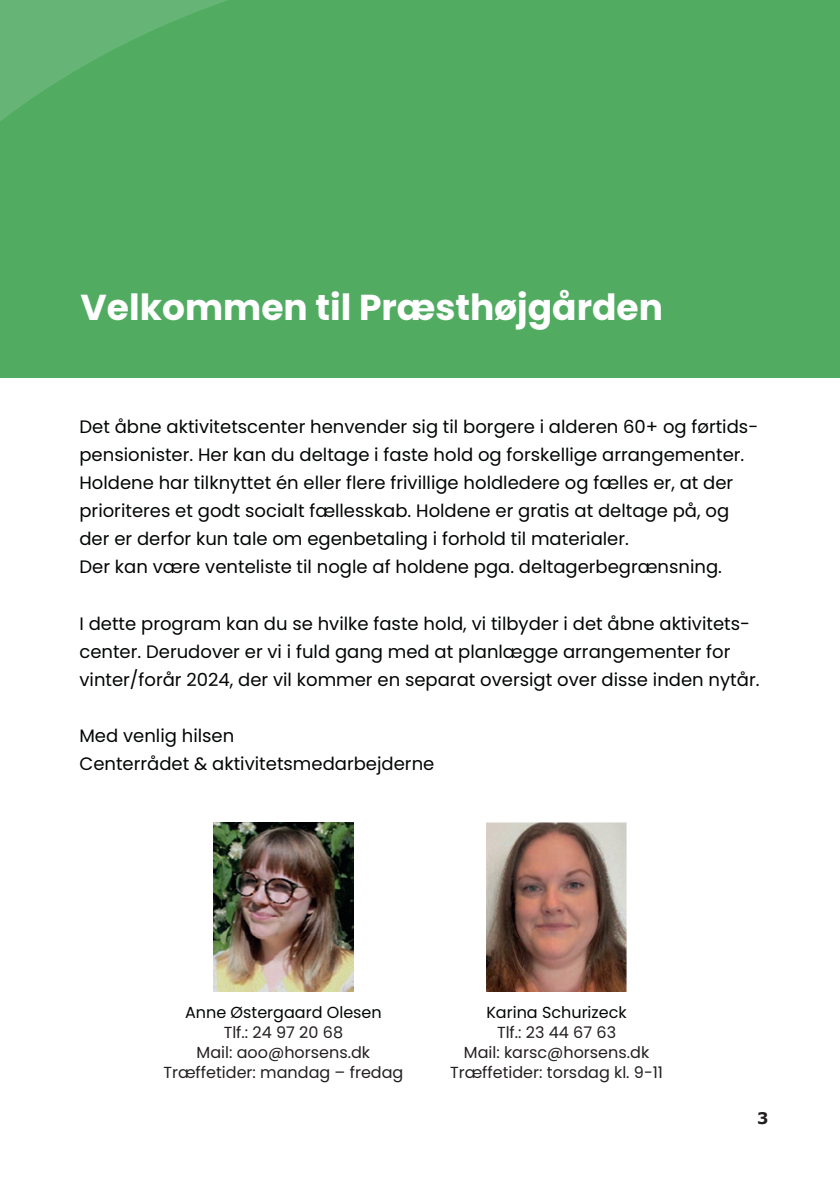
<style>
.page{position:relative;width:840px;height:1191px;background:#fff}
.page>*{position:absolute;margin:0;border:0;box-sizing:border-box;transform-origin:0 0}
.t1{font:700 36px "Poppins";color:#fff}
.t2{font:18px/28px "Poppins";color:#030505}
.t3{font:16px/20px "Poppins";color:#231f20;text-align:center}
.t4{font:16px "Poppins";color:#030505}
.t5{font:700 16px "Verdana";color:#231f20}
</style>
<div class="page">
<div style="left:0;top:0;width:839px;height:377px;background:#51ac62"></div>
<svg style="left:0;top:0;width:428px;height:992px"></svg>
<img style="left:486px;top:822px;width:140px;height:169px">
<img style="left:213px;top:822px;width:140px;height:169px">
<h1 class="t1" style="left:81px;top:286px;width:583px">Velkommen til Præsthøjgården</h1>
<p class="t2" style="left:79px;top:413px;width:680px">Det åbne aktivitetscenter henvender sig til borgere i alderen 60+ og førtids&shy;pensionister. Her kan du deltage i faste hold og forskellige arrangementer.<br>Holdene har tilknyttet én eller flere frivillige holdledere og fælles er, at der prioriteres et godt socialt fællesskab. Holdene er gratis at deltage på, og der er derfor kun tale om egenbetaling i forhold til materialer.<br>Der kan være venteliste til nogle af holdene pga. deltagerbegrænsning.</p>
<p class="t2" style="left:79px;top:609px;width:681px">I dette program kan du se hvilke faste hold, vi tilbyder i det åbne aktivitets&shy;center. Derudover er vi i fuld gang med at planlægge arrangementer for vinter/forår 2024, der vil kommer en separat oversigt over disse inden nytår.</p>
<p class="t2" style="left:79px;top:721px;width:356px">Med venlig hilsen<br>Centerrådet &amp; aktivitetsmedarbejderne</p>
<p class="t4" style="left:185px;top:1002px;width:198px">Anne Østergaard Olesen</p>
<p class="t3" style="left:163px;top:1022px;width:241px">Tlf.: 24 97 20 68<br>Mail: aoo@horsens.dk<br>Træffetider: mandag – fredag</p>
<p class="t4" style="left:486px;top:1002px;width:142px">Karina Schurizeck</p>
<p class="t3" style="left:450px;top:1022px;width:214px">Tlf.: 23 44 67 63<br>Mail: karsc@horsens.dk<br>Træffetider: torsdag kl. 9-11</p>
<p class="t5" style="left:756px;top:1107px;width:13px">3</p>
</div>
